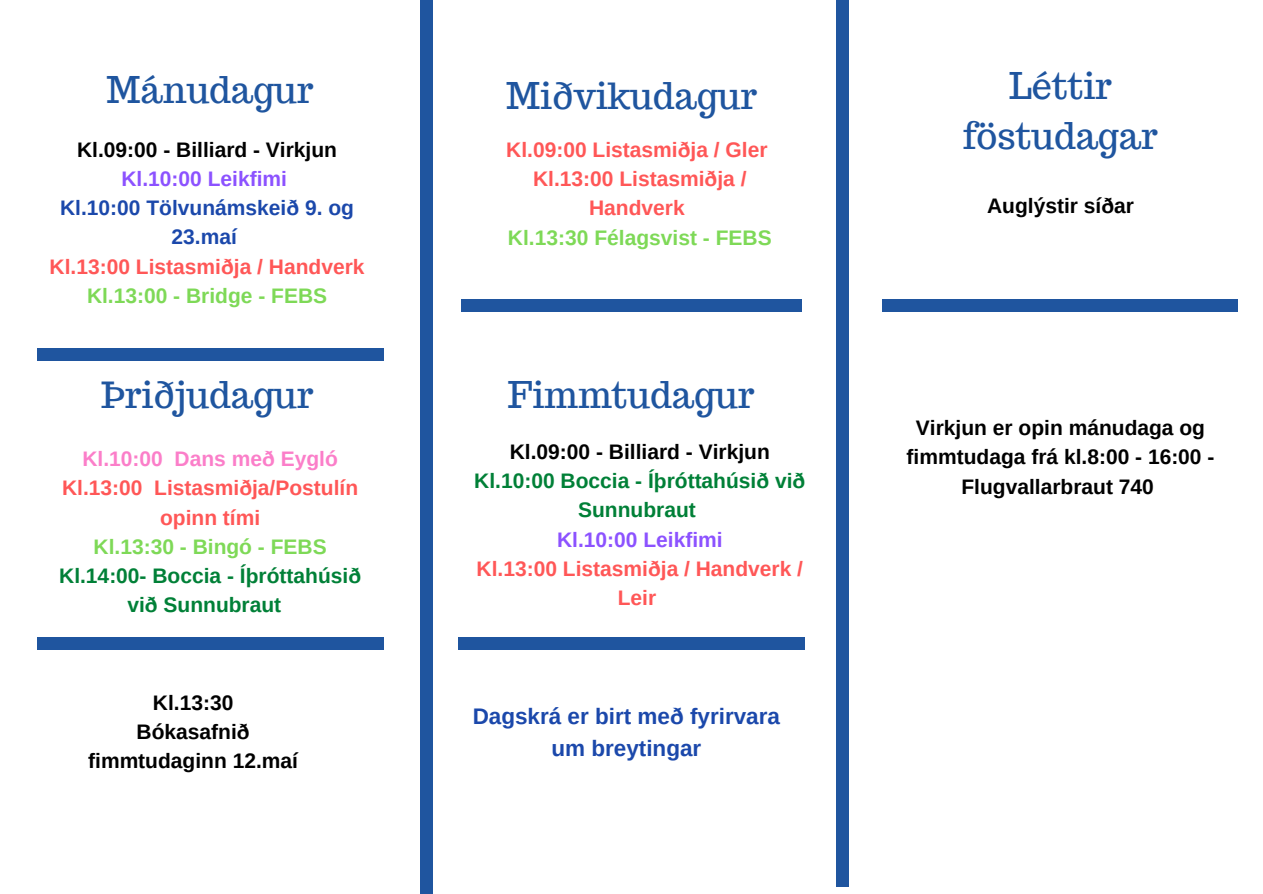
<style>
.page{position:relative;width:1263px;height:894px;background:#fff}
.page>*{position:absolute;margin:0;border:0;box-sizing:border-box;transform-origin:0 0}
.t1{font:36px/49.5px "Trocchi";color:#1f559f;text-align:center}
.t2{font:700 22.5px/31.5px "Arimo";color:#1b48ab;text-align:center}
.t3{font:700 21px/29.2px "Arimo";color:#000;text-align:center}
.t4{font:700 21px/29.2px "Arimo";color:#ff5757;text-align:center}
.t5{font:700 21px/29.2px "Arimo";color:#008037;text-align:center}
.t6{font:700 21px "Arimo";color:#7ed957}
.t7{font:700 21px "Arimo";color:#8c52ff}
.t8{font:700 21px/29.2px "Arimo";color:#1b48ab;text-align:center}
.t9{font:700 21px "Arimo";color:#fb7ec9}
</style>
<div class="page">
<div style="left:37px;top:637px;width:347px;height:12px;background:#1f559f"></div>
<div style="left:420px;top:0;width:13px;height:893px;background:#1f559f"></div>
<div style="left:836px;top:0;width:12px;height:886px;background:#1f559f"></div>
<div style="left:461px;top:300px;width:340px;height:12px;background:#1f559f"></div>
<div style="left:458px;top:637px;width:347px;height:12px;background:#1f559f"></div>
<div style="left:37px;top:348px;width:347px;height:12px;background:#1f559f"></div>
<div style="left:883px;top:300px;width:355px;height:12px;background:#1f559f"></div>
<p class="t1" style="left:107px;top:65px;width:208px">Mánudagur</p>
<p class="t1" style="left:963px;top:61px;width:197px">Léttir föstudagar</p>
<p class="t3" style="left:987px;top:191px;width:148px">Auglýstir síðar</p>
<p class="t1" style="left:506px;top:71px;width:252px">Miðvikudagur</p>
<p class="t4" style="left:506px;top:135px;width:263px">Kl.09:00 Listasmiðja / Gler</p>
<p class="t4" style="left:533px;top:164px;width:215px">Kl.13:00 Listasmiðja /<br>Handverk</p>
<p class="t6" style="left:508px;top:225px;width:265px">Kl.13:30 Félagsvist - FEBS</p>
<p class="t3" style="left:77px;top:135px;width:261px">Kl.09:00 - Billiard - Virkjun</p>
<p class="t7" style="left:121px;top:167px;width:167px">Kl.10:00 Leikfimi</p>
<p class="t8" style="left:60px;top:193px;width:295px">Kl.10:00 Tölvunámskeið 9. og<br>23.maí</p>
<p class="t4" style="left:50px;top:252px;width:316px">Kl.13:00 Listasmiðja / Handverk</p>
<p class="t6" style="left:87px;top:284px;width:242px">Kl.13:00 - Bridge - FEBS</p>
<p class="t1" style="left:100px;top:370px;width:214px">Þriðjudagur</p>
<p class="t9" style="left:82px;top:447px;width:257px">Kl.10:00 Dans með Eygló</p>
<p class="t4" style="left:62px;top:473px;width:298px">Kl.13:00 Listasmiðja/Postulín opinn tími</p>
<p class="t6" style="left:94px;top:534px;width:235px">Kl.13:30 - Bingó - FEBS</p>
<p class="t5" style="left:59px;top:561px;width:303px">Kl.14:00- Boccia - Íþróttahúsið við Sunnubraut</p>
<p class="t3" style="left:153px;top:687px;width:82px">Kl.13:30</p>
<p class="t3" style="left:137px;top:716px;width:115px">Bókasafnið</p>
<p class="t3" style="left:88px;top:746px;width:211px">fimmtudaginn 12.maí</p>
<p class="t1" style="left:508px;top:370px;width:248px">Fimmtudagur</p>
<p class="t3" style="left:510px;top:437px;width:261px">Kl.09:00 - Billiard - Virkjun</p>
<p class="t5" style="left:474px;top:466px;width:333px">Kl.10:00 Boccia - Íþróttahúsið við<br>Sunnubraut</p>
<p class="t7" style="left:557px;top:527px;width:167px">Kl.10:00 Leikfimi</p>
<p class="t4" style="left:477px;top:554px;width:328px">Kl.13:00 Listasmiðja / Handverk /<br>Leir</p>
<p class="t2" style="left:473px;top:700px;width:309px">Dagskrá er birt með fyrirvara um breytingar</p>
<p class="t3" style="left:907px;top:413px;width:309px">Virkjun er opin mánudaga og fimmtudaga frá kl.8:00 - 16:00 -<br>Flugvallarbraut 740</p>
</div>
